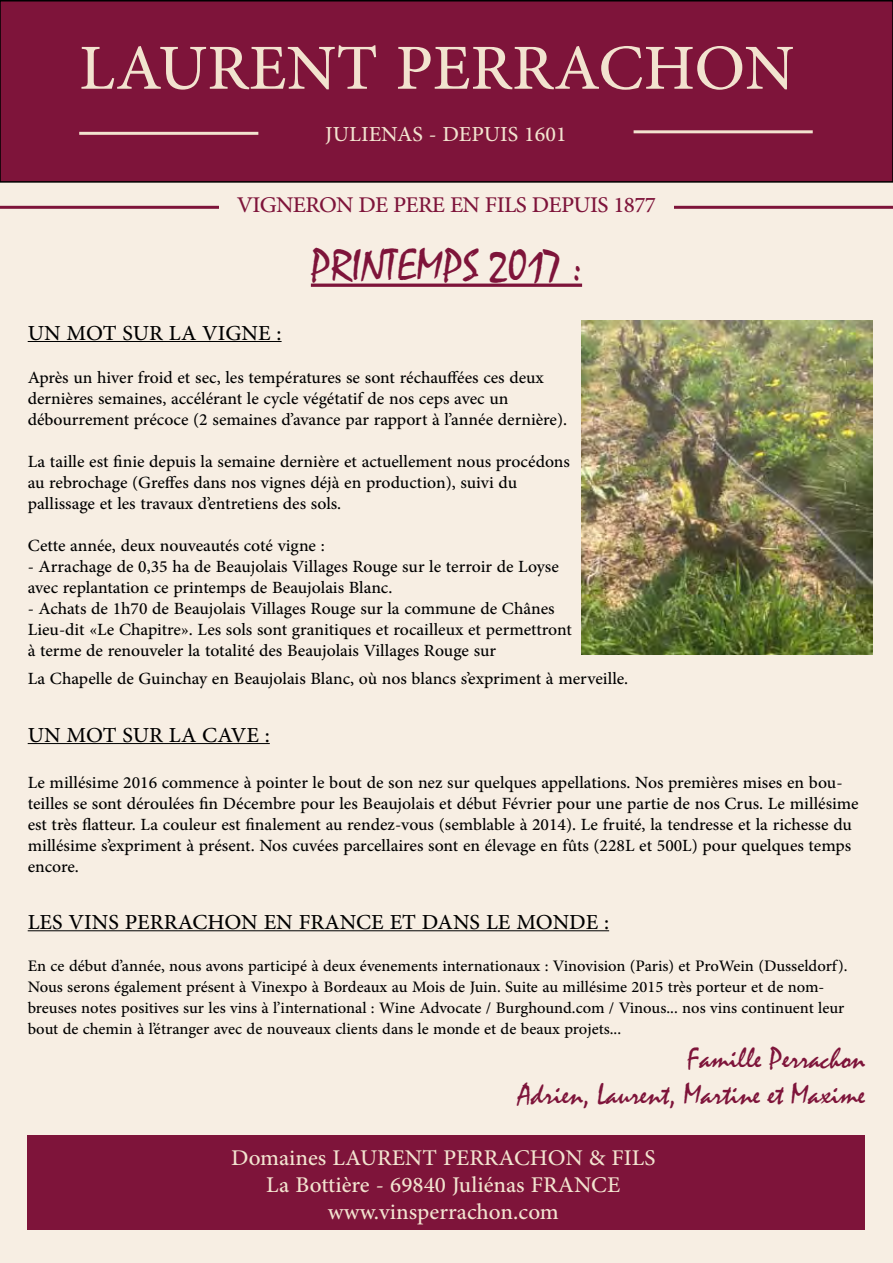
<style>
.page{position:relative;width:893px;height:1263px;background:#f7eee3}
.page>*{position:absolute;margin:0;border:0;box-sizing:border-box;transform-origin:0 0}
.t1{font:90px "Adobe Arabic";color:#f2e3cf}
.t2{font:45px "Mistral";color:#7e143a}
.t3{font:31.5px/27px "Adobe Arabic";color:#f2e3cf;text-align:center}
.t4{font:31.5px "Adobe Arabic";letter-spacing:-.02em;color:#7e143a}
.t5{font:30px "Adobe Arabic";color:#000}
.t6{font:30px/36px "Mistral";color:#7e143a;text-align:right}
.t7{font:30px "Adobe Arabic";color:#f2e3cf}
.t8{font:24px/21px "Adobe Arabic";color:#000}
.t9{font:22.5px/21px "Adobe Arabic";color:#000}
</style>
<div class="page">
<div style="left:0;top:1px;width:893px;height:181px;background:#7e143a"></div>
<div style="left:0;top:0;width:893px;height:183px;border:2px solid #000"></div>
<div style="left:27px;top:1135px;width:838px;height:95px;background:#7e143a"></div>
<hr style="left:634px;top:130px;width:179px;height:3px;background:#f2e3cf">
<hr style="left:79px;top:132px;width:179px;height:3px;background:#f2e3cf">
<hr style="left:674px;top:206px;width:219px;height:3px;background:#7e143a">
<hr style="left:0;top:206px;width:219px;height:3px;background:#7e143a">
<img style="left:581px;top:320px;width:291px;height:334px">
<hr style="left:28px;top:341px;width:254px;height:1px;background:#000">
<hr style="left:28px;top:743px;width:242px;height:1px;background:#000">
<hr style="left:28px;top:930px;width:581px;height:1px;background:#000">
<hr style="left:311px;top:284px;width:271px;height:3px;background:#7e143a">
<h1 class="t1" style="left:79px;top:5px;width:717px">LAURENT PERRACHON</h1>
<p class="t7" style="left:325px;top:113px;width:243px">JULIENAS - DEPUIS 1601</p>
<h3 class="t4" style="left:237px;top:183px;width:421px">VIGNERON DE PERE EN FILS DEPUIS 1877</h3>
<h2 class="t2" style="left:311px;top:241px;width:273px">PRINTEMPS 2017 :</h2>
<p class="t5" style="left:28px;top:312px;width:255px">UN MOT SUR LA VIGNE :</p>
<p class="t8" style="left:28px;top:364px;width:541px">Après un hiver froid et sec, les températures se sont réchauffées ces deux dernières semaines, accélérant le cycle végétatif de nos ceps avec un débourrement précoce (2 semaines d’avance par rapport à l’année dernière).</p>
<p class="t8" style="left:28px;top:448px;width:544px">La taille est finie depuis la semaine dernière et actuellement nous procédons au rebrochage (Greffes dans nos vignes déjà en production), suivi du pallissage et les travaux d’entretiens des sols.</p>
<p class="t8" style="left:28px;top:532px;width:299px">Cette année, deux nouveautés coté vigne :</p>
<p class="t8" style="left:28px;top:553px;width:533px">- Arrachage de 0,35 ha de Beaujolais Villages Rouge sur le terroir de Loyse avec replantation ce printemps de Beaujolais Blanc.</p>
<p class="t8" style="left:28px;top:595px;width:546px">- Achats de 1h70 de Beaujolais Villages Rouge sur la commune de Chânes<br>Lieu-dit «Le Chapitre». Les sols sont granitiques et rocailleux et permettront à terme de renouveler la totalité des Beaujolais Villages Rouge sur</p>
<p class="t8" style="left:28px;top:666px;width:602px">La Chapelle de Guinchay en Beaujolais Blanc, où nos blancs s’expriment à merveille.</p>
<p class="t5" style="left:28px;top:714px;width:244px">UN MOT SUR LA CAVE :</p>
<p class="t8" style="left:28px;top:769px;width:833px">Le millésime 2016 commence à pointer le bout de son nez sur quelques appellations. Nos premières mises en bou&shy;teilles se sont déroulées fin Décembre pour les Beaujolais et début Février pour une partie de nos Crus. Le millésime est très flatteur. La couleur est finalement au rendez-vous (semblable à 2014). Le fruité, la tendresse et la richesse du millésime s’expriment à présent. Nos cuvées parcellaires sont en élevage en fûts (228L et 500L) pour quelques temps encore.</p>
<p class="t5" style="left:28px;top:901px;width:583px">LES VINS PERRACHON EN FRANCE ET DANS LE MONDE :</p>
<p class="t9" style="left:28px;top:953px;width:821px">En ce début d’année, nous avons participé à deux évenements internationaux : Vinovision (Paris) et ProWein (Dusseldorf).<br>Nous serons également présent à Vinexpo à Bordeaux au Mois de Juin. Suite au millésime 2015 très porteur et de nom&shy;breuses notes positives sur les vins à l’international : Wine Advocate / Burghound.com / Vinous... nos vins continuent leur bout de chemin à l’étranger avec de nouveaux clients dans le monde et de beaux projets...</p>
<p class="t6" style="left:518px;top:1041px;width:349px">Famille Perrachon<br>Adrien, Laurent, Martine et Maxime</p>
<h3 class="t3" style="left:231px;top:1140px;width:426px">Domaines LAURENT PERRACHON &amp; FILS<br>La Bottière - 69840 Juliénas FRANCE www.vinsperrachon.com</h3>
</div>
